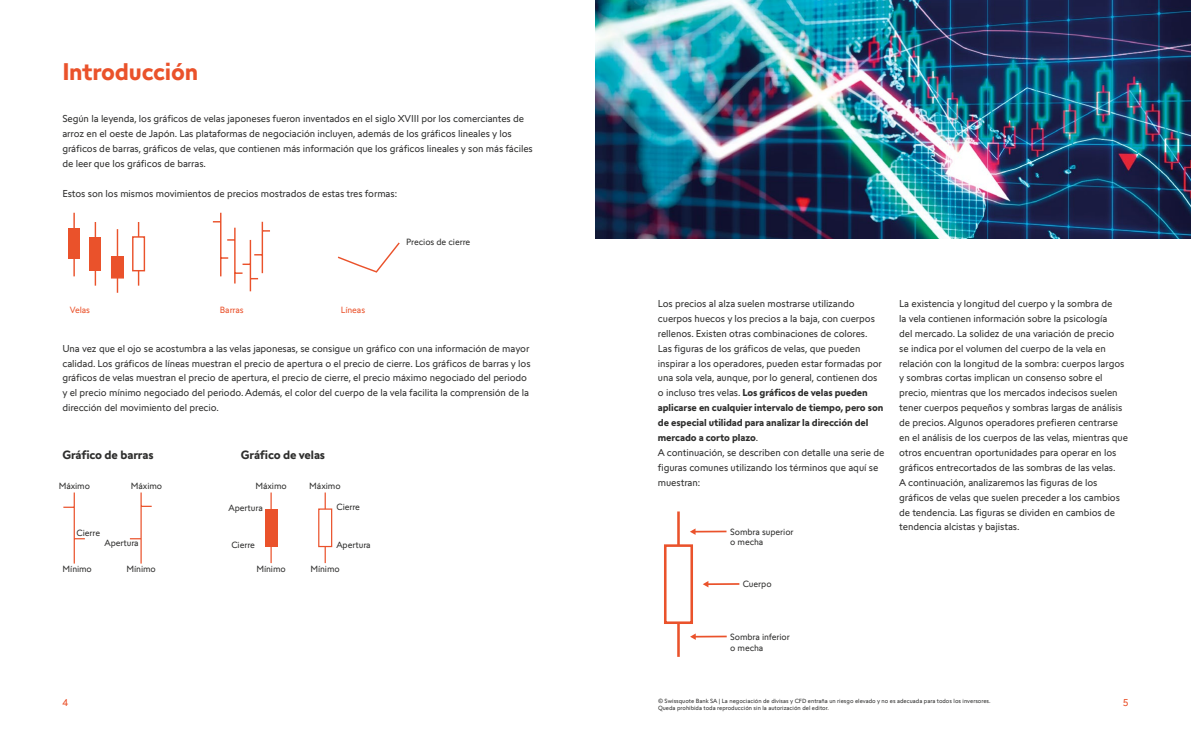
<style>
.page{position:relative;width:1191px;height:738px;background:#fff}
.page>*{position:absolute;margin:0;border:0;box-sizing:border-box;transform-origin:0 0}
.t1{font:700 24px "Swissquote CT";letter-spacing:-.01em;color:#ea522b}
.t2{font:700 12px "Swissquote CT";letter-spacing:-.01em;color:#2e2e2d}
.t3{font:10px/14.9px "Swissquote CT";letter-spacing:-.01em;color:#2e2e2d}
.t4{font:10px "Swissquote CT";color:#ea522b}
.t5{font:9px/10.8px "Swissquote CT";letter-spacing:-.01em;color:#2e2e2d}
.t6{font:9px "Swissquote CT";letter-spacing:-.01em;color:#ea522b}
.t7{font:6px/7.2px "Swissquote CT";color:#2e2e2d}
.s1{font-weight:700}
</style>
<div class="page">
<hr style="left:73px;top:212px;width:2px;height:64px;background:#ea522b">
<div style="left:68px;top:227px;width:12px;height:31px;background:#ea522b"></div>
<hr style="left:95px;top:222px;width:1px;height:63px;background:#ea522b">
<div style="left:90px;top:237px;width:11px;height:33px;background:#ea522b"></div>
<hr style="left:138px;top:222px;width:1px;height:63px;background:#ea522b">
<div style="left:132px;top:236px;width:13px;height:35px;background:#fff;border:1px solid #ea522b"></div>
<hr style="left:117px;top:229px;width:1px;height:63px;background:#ea522b">
<div style="left:111px;top:256px;width:13px;height:22px;background:#ea522b"></div>
<hr style="left:220px;top:212px;width:1px;height:64px;background:#ea522b">
<svg style="left:236px;top:272px;width:6px;height:2px"></svg>
<svg style="left:242px;top:263px;width:8px;height:2px"></svg>
<hr style="left:234px;top:227px;width:2px;height:56px;background:#ea522b">
<hr style="left:250px;top:240px;width:1px;height:51px;background:#ea522b">
<hr style="left:262px;top:221px;width:1px;height:52px;background:#ea522b">
<svg style="left:337px;top:242px;width:63px;height:31px"></svg>
<hr style="left:74px;top:492px;width:1px;height:71px;background:#ea522b">
<hr style="left:140px;top:492px;width:2px;height:71px;background:#ea522b">
<div style="left:265px;top:508px;width:12px;height:38px;background:#ea522b"></div>
<hr style="left:270px;top:492px;width:2px;height:70px;background:#ea522b">
<hr style="left:324px;top:492px;width:2px;height:70px;background:#ea522b">
<div style="left:318px;top:508px;width:14px;height:38px;background:#fff;border:1px solid #ea522b"></div>
<hr style="left:677px;top:511px;width:3px;height:145px;background:#ea522b">
<div style="left:664px;top:544px;width:29px;height:79px;background:#fff;border:3px solid #ea522b"></div>
<hr style="left:693px;top:635px;width:33px;height:2px;background:#ea522b">
<svg style="left:690px;top:633px;width:6px;height:6px"></svg>
<hr style="left:692px;top:530px;width:34px;height:2px;background:#ea522b">
<svg style="left:690px;top:528px;width:5px;height:6px"></svg>
<hr style="left:705px;top:582px;width:34px;height:2px;background:#ea522b">
<svg style="left:703px;top:581px;width:5px;height:6px"></svg>
<img style="left:595px;top:0;width:596px;height:238px">
<h1 class="t1" style="left:62px;top:58px;width:137px">Introducción</h1>
<p class="t3" style="left:62px;top:111px;width:472px">Según la leyenda, los gráficos de velas japoneses fueron inventados en el siglo XVIII por los comerciantes de arroz en el oeste de Japón. Las plataformas de negociación incluyen, además de los gráficos lineales y los gráficos de barras, gráficos de velas, que contienen más información que los gráficos lineales y son más fáciles de leer que los gráficos de barras.</p>
<p class="t3" style="left:62px;top:185px;width:336px">Estos son los mismos movimientos de precios mostrados de estas tres formas:</p>
<p class="t6" style="left:70px;top:305px;width:22px">Velas</p>
<p class="t6" style="left:220px;top:305px;width:25px">Barras</p>
<p class="t6" style="left:341px;top:305px;width:26px">Líneas</p>
<p class="t5" style="left:406px;top:236px;width:66px">Precios de cierre</p>
<p class="t3" style="left:62px;top:340px;width:470px">Una vez que el ojo se acostumbra a las velas japonesas, se consigue un gráfico con una información de mayor calidad. Los gráficos de líneas muestran el precio de apertura o el precio de cierre. Los gráficos de barras y los gráficos de velas muestran el precio de apertura, el precio de cierre, el precio máximo negociado del periodo y el precio mínimo negociado del periodo. Además, el color del cuerpo de la vela facilita la comprensión de la dirección del movimiento del precio.</p>
<p class="t2" style="left:62px;top:447px;width:93px">Gráfico de barras</p>
<p class="t2" style="left:241px;top:447px;width:86px">Gráfico de velas</p>
<p class="t5" style="left:59px;top:480px;width:33px">Máximo</p>
<p class="t5" style="left:131px;top:480px;width:33px">Máximo</p>
<p class="t5" style="left:76px;top:527px;width:25px">Cierre</p>
<p class="t5" style="left:104px;top:537px;width:36px">Apertura</p>
<p class="t5" style="left:63px;top:563px;width:31px">Mínimo</p>
<p class="t5" style="left:126px;top:563px;width:31px">Mínimo</p>
<p class="t4" style="left:63px;top:696px;width:7px">4</p>
<p class="t5" style="left:255px;top:480px;width:33px">Máximo</p>
<p class="t5" style="left:309px;top:480px;width:33px">Máximo</p>
<p class="t5" style="left:336px;top:501px;width:25px">Cierre</p>
<p class="t5" style="left:228px;top:501px;width:36px">Apertura</p>
<p class="t5" style="left:231px;top:539px;width:25px">Cierre</p>
<p class="t5" style="left:336px;top:539px;width:36px">Apertura</p>
<p class="t5" style="left:256px;top:563px;width:31px">Mínimo</p>
<p class="t5" style="left:310px;top:563px;width:31px">Mínimo</p>
<p class="t3" style="left:658px;top:296px;width:228px">Los precios al alza suelen mostrarse utilizando cuerpos huecos y los precios a la baja, con cuerpos rellenos. Existen otras combinaciones de colores.<br>Las figuras de los gráficos de velas, que pueden inspirar a los operadores, pueden estar formadas por una sola vela, aunque, por lo general, contienen dos o incluso tres velas. <span class="s1">Los gráficos de velas pueden aplicarse en cualquier intervalo de tiempo, pero son de especial utilidad para analizar la dirección del mercado a corto plazo</span>.<br>A continuación, se describen con detalle una serie de figuras comunes utilizando los términos que aquí se muestran:</p>
<p class="t3" style="left:899px;top:296px;width:230px">La existencia y longitud del cuerpo y la sombra de<br>la vela contienen información sobre la psicología<br>del mercado. La solidez de una variación de precio<br>se indica por el volumen del cuerpo de la vela en relación con la longitud de la sombra: cuerpos largos y sombras cortas implican un consenso sobre el precio, mientras que los mercados indecisos suelen tener cuerpos pequeños y sombras largas de análisis de precios. Algunos operadores prefieren centrarse en el análisis de los cuerpos de las velas, mientras que otros encuentran oportunidades para operar en los gráficos entrecortados de las sombras de las velas.<br>A continuación, analizaremos las figuras de los gráficos de velas que suelen preceder a los cambios de tendencia. Las figuras se dividen en cambios de tendencia alcistas y bajistas.</p>
<p class="t5" style="left:730px;top:525px;width:65px">Sombra superior o mecha</p>
<p class="t5" style="left:742px;top:578px;width:30px">Cuerpo</p>
<p class="t5" style="left:730px;top:630px;width:61px">Sombra inferior o mecha</p>
<p class="t7" style="left:658px;top:697px;width:334px">© Swissquote Bank SA | La negociación de divisas y CFD entraña un riesgo elevado y no es adecuada para todos los inversores.<br>Queda prohibida toda reproducción sin la autorización del editor.</p>
<p class="t4" style="left:1122px;top:696px;width:7px">5</p>
</div>
